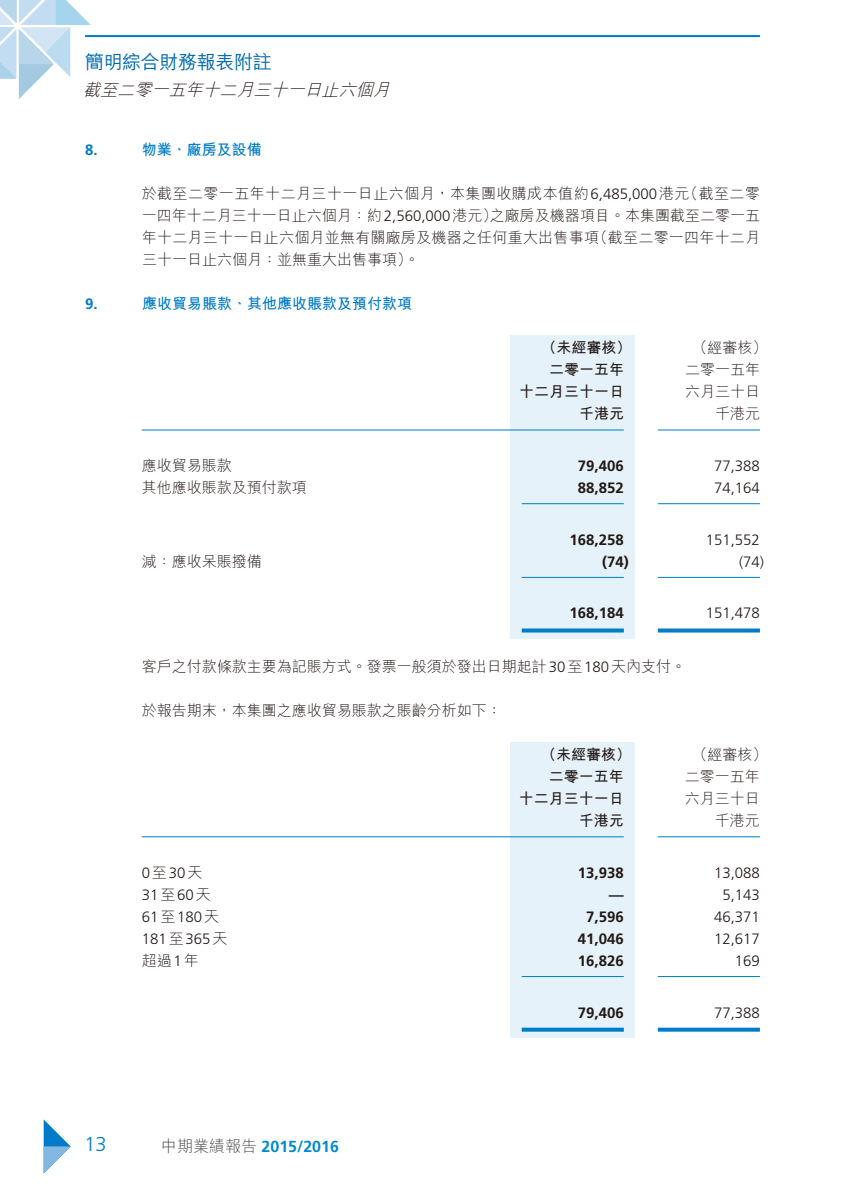
<style>
.page{position:relative;width:845px;height:1191px;background:#fff}
.page>*{position:absolute;margin:0;border:0;box-sizing:border-box;transform-origin:0 0}
.t1{font:300 20px "Frutiger LT Std";color:#007bc7}
.t2{font:500 19px "M Hei HK";letter-spacing:-.02em;color:#006bad}
.t3{font:italic 300 17px "M Hei HK";color:#231916}
.t4{font:700 16px "Frutiger LT Std";color:#008ace}
.t5{font:300 15px/22px "M Hei HK";color:#231916}
.t6{font:300 15px "Frutiger LT Std";color:#231916}
.t7{font:700 15px "Frutiger LT Std";color:#231916}
.t8{font:300 15px/22px "M Hei HK";letter-spacing:.03em;color:#231916}
.t9{font:700 15px "M Hei HK";color:#231916}
.t10{font:700 15px "M Hei HK";color:#007bc7}
.t11{font:700 15px "Frutiger LT Std";color:#007bc7}
.s1{font-family:"Frutiger LT Std"}
.s2{font-family:"M Hei HK"}
.s3{font-family:"M Hei HK";font-weight:300;color:#4d4a4a}
</style>
<div class="page">
<svg style="left:0;top:0;width:91px;height:99px"></svg>
<hr style="left:85px;top:35px;width:675px;height:2px;background:#007bc7">
<svg style="left:44px;top:1120px;width:27px;height:53px"></svg>
<div style="left:510px;top:335px;width:125px;height:303px;background:#e6f2f9"></div>
<div style="left:510px;top:742px;width:125px;height:295px;background:#e6f2f9"></div>
<hr style="left:142px;top:429px;width:482px;height:1px;background:#007bc7">
<hr style="left:658px;top:429px;width:102px;height:1px;background:#007bc7">
<hr style="left:522px;top:503px;width:102px;height:1px;background:#007bc7">
<hr style="left:658px;top:503px;width:102px;height:1px;background:#007bc7">
<hr style="left:522px;top:577px;width:102px;height:1px;background:#007bc7">
<hr style="left:658px;top:577px;width:102px;height:1px;background:#007bc7">
<svg style="left:522px;top:628px;width:102px;height:4px"></svg>
<svg style="left:658px;top:628px;width:102px;height:4px"></svg>
<hr style="left:142px;top:836px;width:482px;height:1px;background:#007bc7">
<hr style="left:658px;top:836px;width:102px;height:1px;background:#007bc7">
<hr style="left:522px;top:976px;width:102px;height:1px;background:#007bc7">
<hr style="left:658px;top:976px;width:102px;height:1px;background:#007bc7">
<svg style="left:522px;top:1027px;width:102px;height:4px"></svg>
<svg style="left:658px;top:1027px;width:102px;height:4px"></svg>
<p class="t2" style="left:85px;top:49px;width:188px">簡明綜合財務報表附註</p>
<p class="t3" style="left:83px;top:81px;width:312px">截至二零一五年十二月三十一日止六個月</p>
<p class="t11" style="left:85px;top:141px;width:14px">8.</p>
<p class="t11" style="left:85px;top:295px;width:14px">9.</p>
<p class="t10" style="left:142px;top:139px;width:121px">物業、廠房及設備</p>
<p class="t5" style="left:683px;top:182px;width:78px">（截至二零</p>
<p class="t8" style="left:490px;top:182px;width:271px;text-indent:-348px">於截至二零一五年十二月三十一日止六個月，本集團收購成本值約<span class="s1">6,485,000</span>港元<br>之廠房及機器項目。本集團截至二零一五</p>
<p class="t5" style="left:142px;top:204px;width:357px">一四年十二月三十一日止六個月：約<span class="s1">2,560,000</span>港元）</p>
<p class="t5" style="left:593px;top:226px;width:169px">（截至二零一四年十二月</p>
<p class="t5" style="left:142px;top:226px;width:458px">年十二月三十一日止六個月並無有關廠房及機器之任何重大出售事項三十一日止六個月：並無重大出售事項。(</p>
<p class="t10" style="left:142px;top:293px;width:272px">應收貿易賬款、其他應收賬款及預付款項</p>
<p class="t9" style="left:541px;top:337px;width:91px">（未經審核）</p>
<p class="t5" style="left:692px;top:336px;width:76px">（經審核(</p>
<p class="t9" style="left:549px;top:359px;width:76px">二零一五年</p>
<p class="t5" style="left:685px;top:358px;width:76px">二零一五年</p>
<p class="t9" style="left:519px;top:381px;width:106px">十二月三十一日</p>
<p class="t5" style="left:685px;top:380px;width:76px">六月三十日</p>
<p class="t9" style="left:579px;top:403px;width:46px">千港元</p>
<p class="t5" style="left:715px;top:402px;width:46px">千港元</p>
<p class="t5" style="left:142px;top:454px;width:91px">應收貿易賬款</p>
<p class="t7" style="left:578px;top:457px;width:47px">79,406</p>
<p class="t6" style="left:714px;top:457px;width:47px">77,388</p>
<p class="t5" style="left:142px;top:476px;width:166px">其他應收賬款及預付款項</p>
<p class="t7" style="left:578px;top:479px;width:47px">88,852</p>
<p class="t6" style="left:714px;top:479px;width:47px">74,164</p>
<p class="t7" style="left:569px;top:530px;width:56px">168,258</p>
<p class="t6" style="left:705px;top:531px;width:56px">151,552</p>
<p class="t5" style="left:142px;top:550px;width:121px">減：應收呆賬撥備</p>
<p class="t7" style="left:602px;top:552px;width:28px">)74(</p>
<p class="t6" style="left:739px;top:553px;width:27px">)74(</p>
<p class="t7" style="left:569px;top:604px;width:56px">168,184</p>
<p class="t5" style="left:142px;top:655px;width:546px">客戶之付款條款主要為記賬方式。發票一般須於發出日期起計<span class="s1">30</span>至<span class="s1">180</span>天內支付。</p>
<p class="t5" style="left:142px;top:699px;width:362px">於報告期末，本集團之應收貿易賬款之賬齡分析如下：</p>
<p class="t9" style="left:541px;top:743px;width:91px">（未經審核）</p>
<p class="t6" style="left:705px;top:604px;width:56px">151,478</p>
<p class="t5" style="left:692px;top:743px;width:76px">（經審核(</p>
<p class="t9" style="left:549px;top:765px;width:76px">二零一五年</p>
<p class="t5" style="left:685px;top:765px;width:76px">二零一五年</p>
<p class="t9" style="left:519px;top:787px;width:106px">十二月三十一日</p>
<p class="t5" style="left:685px;top:787px;width:76px">六月三十日</p>
<p class="t9" style="left:579px;top:809px;width:46px">千港元</p>
<p class="t5" style="left:715px;top:809px;width:46px">千港元</p>
<p class="t6" style="left:142px;top:864px;width:62px">0<span class="s2">至</span>30<span class="s2">天</span></p>
<p class="t7" style="left:578px;top:863px;width:47px">13,938</p>
<p class="t6" style="left:714px;top:864px;width:47px">13,088</p>
<p class="t6" style="left:142px;top:886px;width:70px">31<span class="s2">至</span>60<span class="s2">天</span></p>
<p class="t7" style="left:609px;top:885px;width:16px">—</p>
<p class="t6" style="left:722px;top:886px;width:39px">5,143</p>
<p class="t6" style="left:142px;top:908px;width:79px">61<span class="s2">至</span>180<span class="s2">天</span></p>
<p class="t7" style="left:586px;top:907px;width:39px">7,596</p>
<p class="t6" style="left:714px;top:908px;width:47px">46,371</p>
<p class="t6" style="left:142px;top:930px;width:87px">181<span class="s2">至</span>365<span class="s2">天</span></p>
<p class="t7" style="left:578px;top:929px;width:47px">41,046</p>
<p class="t6" style="left:714px;top:930px;width:47px">12,617</p>
<p class="t5" style="left:142px;top:949px;width:59px">超過<span class="s1">1</span>年</p>
<p class="t7" style="left:578px;top:951px;width:47px">16,826</p>
<p class="t6" style="left:735px;top:952px;width:27px">169</p>
<p class="t7" style="left:578px;top:1003px;width:47px">79,406</p>
<p class="t6" style="left:714px;top:1003px;width:47px">77,388</p>
<h1 class="t1" style="left:84px;top:1132px;width:24px">13</h1>
<p class="t4" style="left:161px;top:1136px;width:179px"><span class="s3">中期業績報告</span> 2015/2016</p>
</div>
